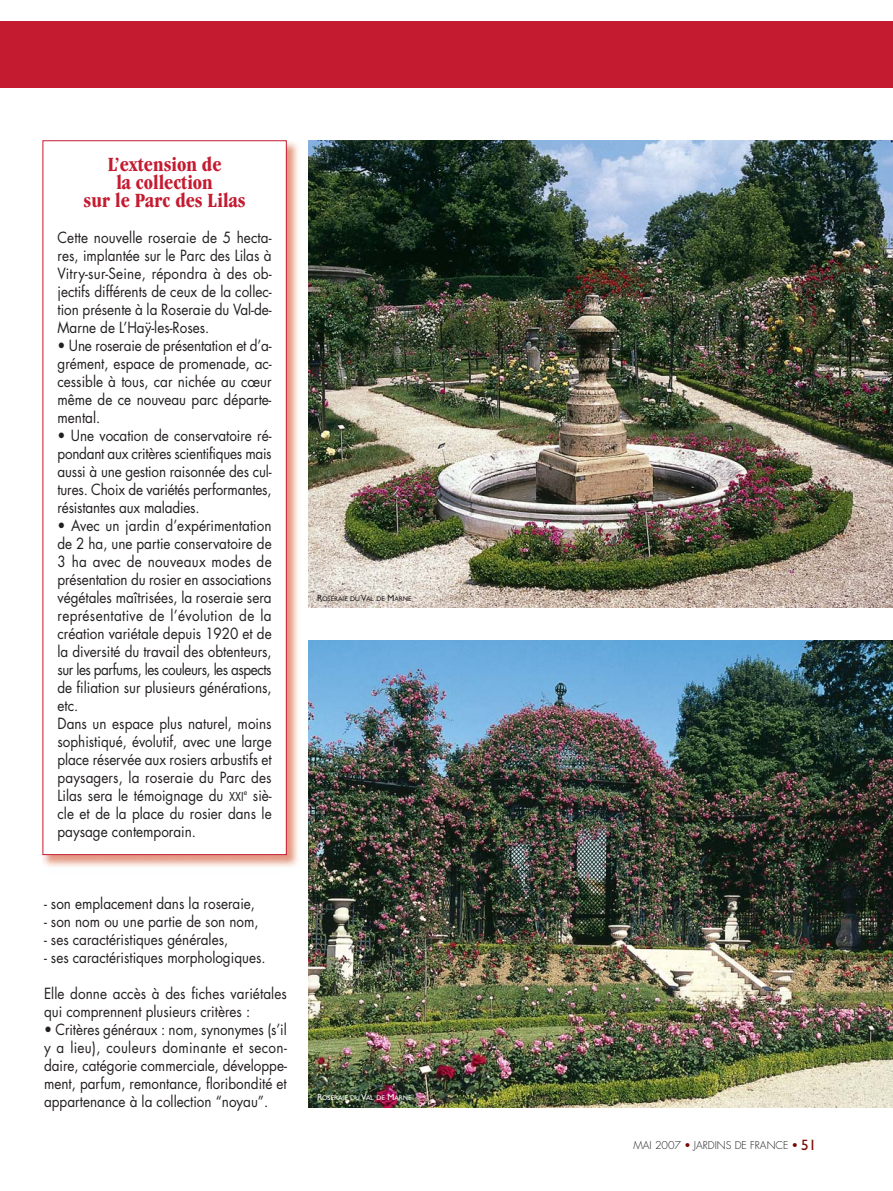
<style>
.page{position:relative;width:893px;height:1191px;background:#fff}
.page>*{position:absolute;margin:0;border:0;box-sizing:border-box;transform-origin:0 0}
.t1{font:700 condensed 21px/18px "Garamond IT Cby BT";color:#c51b31;text-align:center}
.t2{font:15px/18px "Futura";color:#231f20;text-align:justify;scale:.9 1}
.t3{font:300 10.5px "Futura";color:#231f20}
.t4{font:6.75px "Gill Sans";color:#231f20}
.t5{font:6.75px "Gill Sans";color:#fff}
.s1{font-size:12px}
.s2{font-size:9px}
.s3{font-weight:400;color:#790a00}
.s4{font-family:"Humanist 521 BT";font-weight:400;font-size:15px;color:#790a00}
</style>
<div class="page">
<div style="left:0;top:21px;width:893px;height:67px;background:#c51b31"></div>
<img style="left:42px;top:140px;width:257px;height:727px">
<div style="left:43px;top:141px;width:243px;height:713px;background:#fff"></div>
<div style="left:43px;top:140px;width:244px;height:715px;border:1px solid #c51b31"></div>
<img style="left:308px;top:140px;width:585px;height:467px">
<img style="left:308px;top:640px;width:585px;height:467px">
<h1 class="t1" style="left:84px;top:156px;width:164px">L’extension de<br>la collection<br>sur le Parc des Lilas</h1>
<p class="t2" style="left:58px;top:229px;width:239px">Cette nouvelle roseraie de 5 hecta&shy;res, implantée sur le Parc des Lilas à Vitry-sur-Seine, répondra à des ob&shy;jectifs différents de ceux de la collec&shy;tion présente à la Roseraie du Val-de-Marne de L’Haÿ-les-Roses.</p>
<p class="t2" style="left:58px;top:337px;width:239px">• Une roseraie de présentation et d’a&shy;grément, espace de promenade, ac&shy;cessible à tous, car nichée au cœur même de ce nouveau parc départe&shy;mental.</p>
<p class="t2" style="left:58px;top:427px;width:239px">• Une vocation de conservatoire ré&shy;pondant aux critères scientifiques mais aussi à une gestion raisonnée des cul&shy;tures. Choix de variétés performantes, résistantes aux maladies.</p>
<p class="t2" style="left:58px;top:517px;width:239px;text-align:left">• Avec un jardin d’expérimentation de 2 ha, une partie conservatoire de 3 ha avec de nouveaux modes de présentation du rosier en associations végétales maîtrisées, la roseraie sera représentative de l’évolution de la création variétale depuis 1920 et de la diversité du travail des obtenteurs, sur les parfums, les couleurs, les aspects de filiation sur plusieurs générations, etc.<br>Dans un espace plus naturel, moins sophistiqué, évolutif, avec une large place réservée aux rosiers arbustifs et paysagers, la roseraie du Parc des Lilas sera le témoignage du <span class="s1">XXI</span><sup>e</sup> siè&shy;cle et de la place du rosier dans le paysage contemporain.</p>
<p class="t2" style="left:44px;top:895px;width:236px">- son emplacement dans la roseraie,</p>
<p class="t2" style="left:44px;top:913px;width:240px">- son nom ou une partie de son nom,</p>
<p class="t2" style="left:44px;top:931px;width:206px">- ses caractéristiques générales,</p>
<p class="t2" style="left:44px;top:949px;width:248px">- ses caractéristiques morphologiques.</p>
<p class="t2" style="left:44px;top:985px;width:271px">Elle donne accès à des fiches variétales qui comprennent plusieurs critères :</p>
<p class="t2" style="left:44px;top:1021px;width:271px">• Critères généraux : nom, synonymes (s’il y a lieu), couleurs dominante et secon&shy;daire, catégorie commerciale, développe&shy;ment, parfum, remontance, floribondité et appartenance à la collection “noyau”.</p>
<p class="t4" style="left:317px;top:597px;width:96px"><span class="s2">R</span>OSERAIE DU <span class="s2">V</span>AL DE <span class="s2">M</span>ARNE</p>
<p class="t5" style="left:317px;top:1095px;width:96px"><span class="s2">R</span>OSERAIE DU <span class="s2">V</span>AL DE <span class="s2">M</span>ARNE</p>
<p class="t3" style="left:633px;top:1140px;width:184px">MAI 2007 <span class="s3">•</span> JARDINS DE FRANCE <span class="s3">•</span> <span class="s4">51</span></p>
</div>
